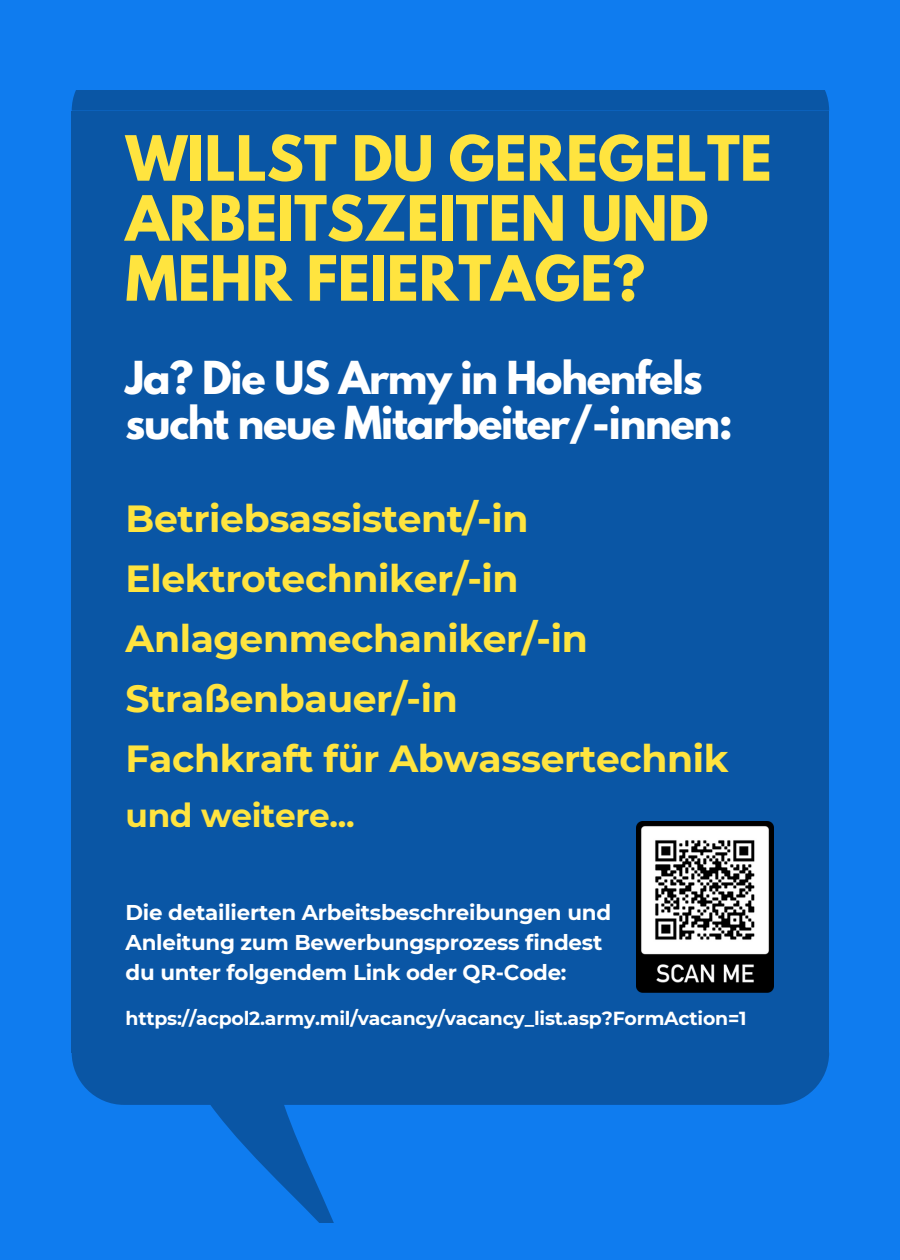
<style>
.page{position:relative;width:900px;height:1260px;background:#0f7cef}
.page>*{position:absolute;margin:0;border:0;box-sizing:border-box;transform-origin:0 0}
.t1{font:700 55.25px/60px "League Spartan";color:#ffe43f}
.t2{font:700 40.25px/45px "League Spartan";letter-spacing:-.03em;color:#fff}
.t3{font:700 37.75px/60px "Montserrat";letter-spacing:-.01em;color:#ffe43f}
.t4{font:700 32.75px "Montserrat";letter-spacing:-.01em;color:#ffe43f}
.t5{font:700 21.25px/30px "Montserrat";letter-spacing:-.01em;color:#fff}
.t6{font:700 19px "Montserrat";letter-spacing:-.01em;color:#fff}
</style>
<div class="page">
<div style="left:72px;top:90px;width:757px;height:21px;background:#0a56a5"></div>
<svg style="left:72px;top:1053px;width:757px;height:169px"></svg>
<div style="left:72px;top:111px;width:757px;height:942px;background:#0a56a5"></div>
<img style="left:637px;top:822px;width:137px;height:170px">
<h1 class="t1" style="left:126px;top:136px;width:648px">WILLST DU GEREGELTE<br>ARBEITSZEITEN UND<br>MEHR FEIERTAGE?</h1>
<h2 class="t2" style="left:126px;top:360px;width:609px">Ja? Die US Army in Hohenfels sucht neue Mitarbeiter/-innen:</h2>
<h3 class="t3" style="left:126px;top:489px;width:605px">Betriebsassistent/-in<br>Elektrotechniker/-in<br>Anlagenmechaniker/-in<br>Straßenbauer/-in<br>Fachkraft für Abwassertechnik</h3>
<h3 class="t4" style="left:126px;top:795px;width:231px">und weitere...</h3>
<p class="t5" style="left:126px;top:898px;width:487px">Die detailierten Arbeitsbeschreibungen und<br>Anleitung zum Bewerbungsprozess findest du unter folgendem Link oder QR-Code:</p>
<p class="t6" style="left:126px;top:1006px;width:623px">https://acpol2.army.mil/vacancy/vacancy_list.asp?FormAction=1</p>
</div>
